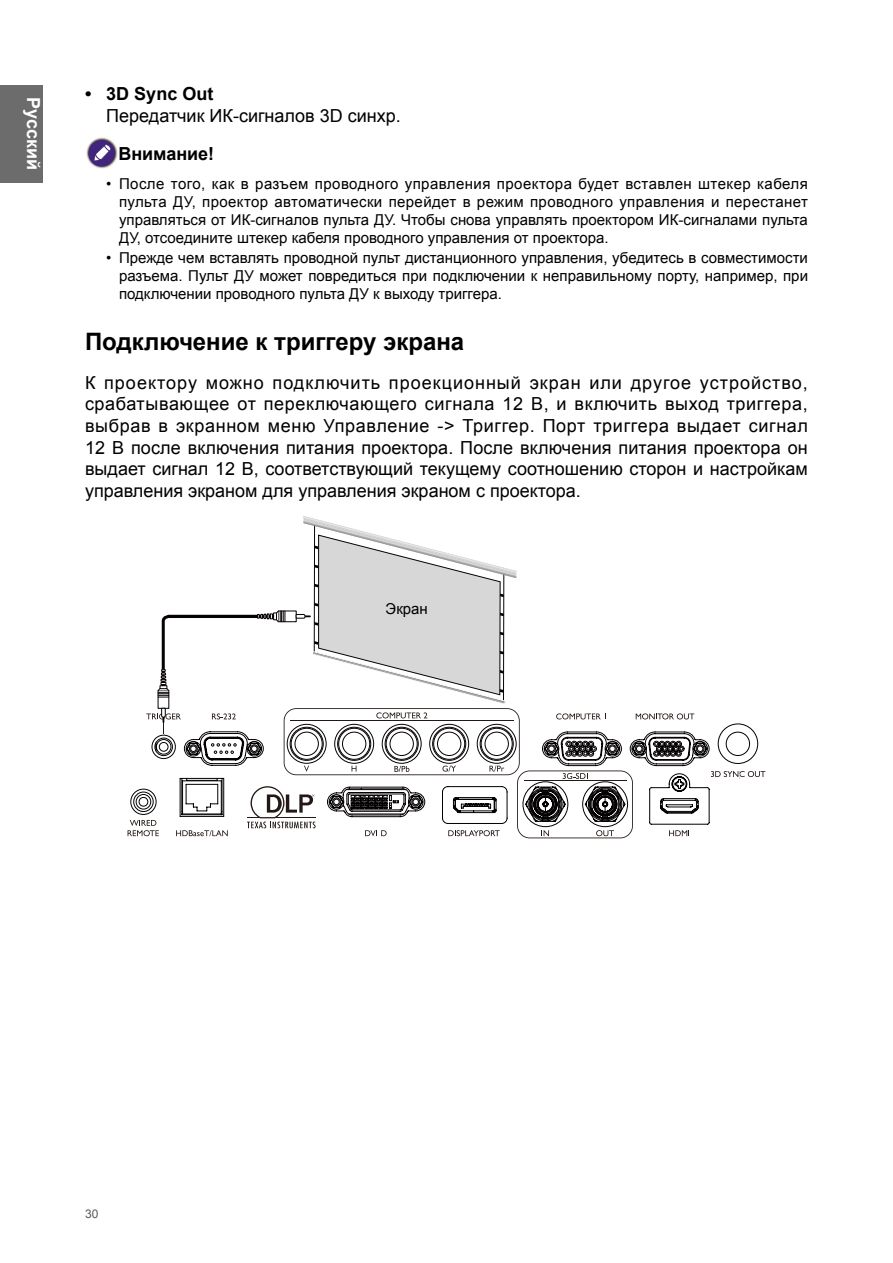
<style>
.page{position:relative;width:893px;height:1263px;background:#fff}
.page>*{position:absolute;margin:0;border:0;box-sizing:border-box;transform-origin:0 0}
.t1{font:700 24px "Arial";color:#000}
.t2{font:18px/21.6px "Arial";color:#000;text-align:justify}
.t3{font:700 18px "Arial";color:#000}
.t4{font:700 18px "Arial";color:#fff}
.t5{font:15px/18px "Arial";color:#000;text-align:justify}
.t6{font:12px "Arial";color:#5a5757}
</style>
<div class="page">
<div style="left:0;top:85px;width:43px;height:97px;background:#6d6c6c"></div>
<img style="left:86px;top:137px;width:32px;height:32px">
<div style="left:88px;top:140px;width:27px;height:26px;background:#41247c;border-radius:50%"></div>
<svg style="left:94px;top:144px;width:17px;height:17px"></svg>
<svg style="left:128px;top:516px;width:637px;height:322px"></svg>
<p class="t4" style="left:45px;top:97px;width:74px;rotate:90deg">Русский</p>
<p class="t3" style="left:85px;top:82px;width:130px">• 3D Sync Out</p>
<p class="t2" style="left:106px;top:105px;width:296px">Передатчик ИК-сигналов 3D синхр.</p>
<p class="t3" style="left:118px;top:141px;width:97px">Внимание!</p>
<p class="t5" style="left:119px;top:174px;width:690px;text-indent:-13px">• После того, как в разъем проводного управления проектора будет вставлен штекер кабеля пульта ДУ, проектор автоматически перейдет в режим проводного управления и перестанет управляться от ИК-сигналов пульта ДУ. Чтобы снова управлять проектором ИК-сигналами пульта ДУ, отсоедините штекер кабеля проводного управления от проектора.</p>
<p class="t5" style="left:119px;top:249px;width:690px;text-indent:-13px">• Прежде чем вставлять проводной пульт дистанционного управления, убедитесь в совместимости разъема. Пульт ДУ может повредиться при подключении к неправильному порту, например, при подключении проводного пульта ДУ к выходу триггера.</p>
<h1 class="t1" style="left:85px;top:325px;width:381px">Подключение к триггеру экрана</h1>
<p class="t2" style="left:85px;top:372px;width:724px">К проектору можно подключить проекционный экран или другое устройство, срабатывающее от переключающего сигнала 12 В, и включить выход триггера, выбрав в экранном меню Управление -&gt; Триггер. Порт триггера выдает сигнал 12 В после включения питания проектора. После включения питания проектора он выдает сигнал 12 В, соответствующий текущему соотношению сторон и настройкам управления экраном для управления экраном с проектора.</p>
<p class="t5" style="left:386px;top:599px;width:44px">Экран</p>
<p class="t6" style="left:85px;top:1206px;width:15px">30</p>
</div>
